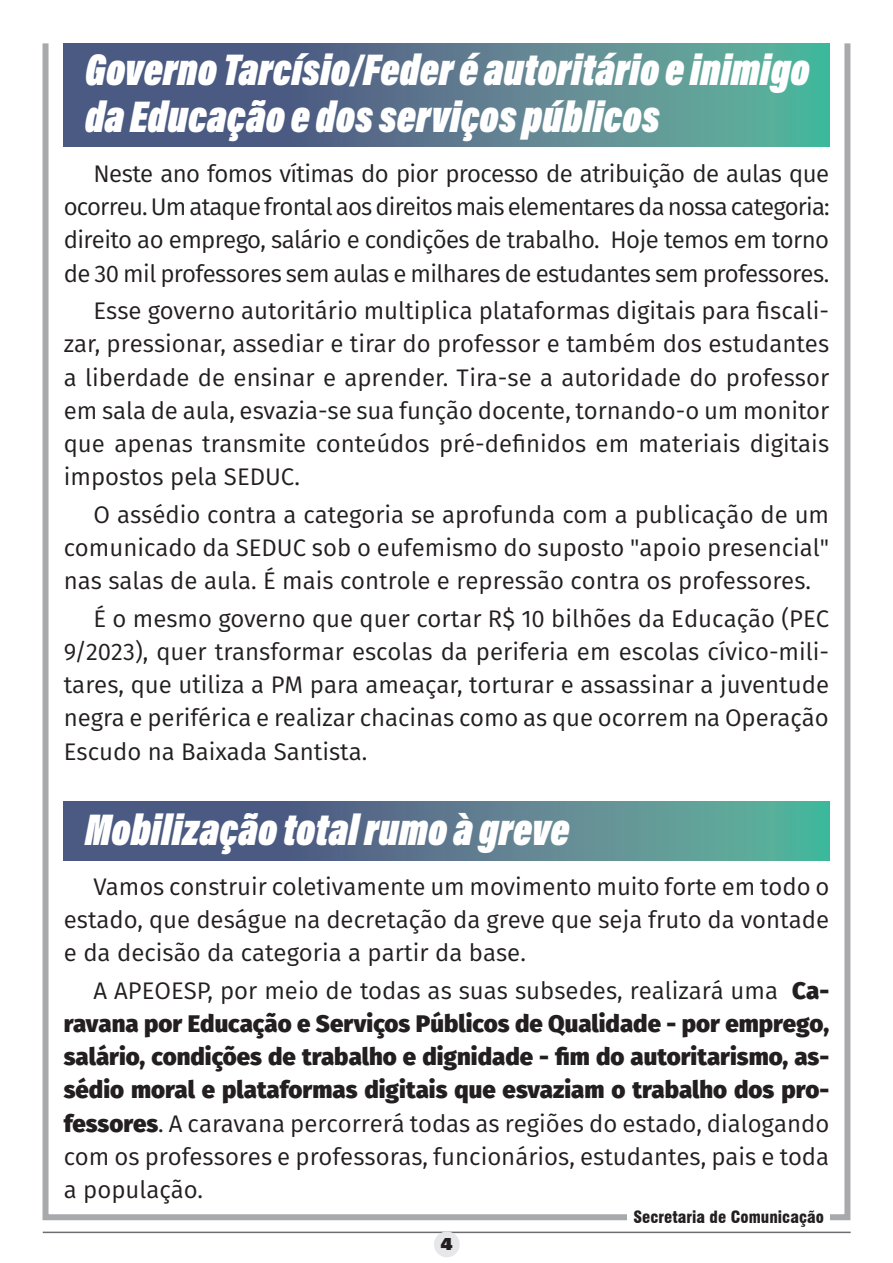
<style>
.page{position:relative;width:893px;height:1263px;background:#fff}
.page>*{position:absolute;margin:0;border:0;box-sizing:border-box;transform-origin:0 0}
.Subtítulo_2{font:italic 900 45px/46.8px "Acumin Pro Cond";color:#fff;scale:.9 1}
.Corpo_do_texto{font:24px/33.3px "Fira Sans";color:#231f20;text-align:justify}
.Corpo_do_texto-2{font:800 24px/33.3px "Fira Sans";color:#231f20;text-align:justify}
.t1{font:700 18px "U001 DOT Ultr";color:#231f20}
.t2{font:900 condensed 16.5px "Swiss 721 BT";color:#231f20}
.s1{font-weight:400}
</style>
<div class="page">
<div style="left:43px;top:40px;width:807px;height:1180px;border:6px solid #a8a9ad"></div>
<hr style="left:43px;top:1231px;width:808px;height:2px;background:#6c6d70">
<div style="left:434px;top:1231px;width:26px;height:26px;background:#e6e7e9;border-radius:50%"></div>
<div style="left:628px;top:1209px;width:202px;height:18px;background:#fff"></div>
<svg style="left:64px;top:801px;width:765px;height:59px;background:#567c8d"></svg>
<svg style="left:64px;top:43px;width:765px;height:103px;background:#567c8d"></svg>
<p class="Subtítulo_2" style="left:85px;top:45px;width:807px">Governo Tarcísio/Feder é autoritário e inimigo da Educação e dos serviços públicos</p>
<p class="Corpo_do_texto" style="left:64px;top:156px;width:767px;text-indent:30px">Neste ano fomos vítimas do pior processo de atribuição de aulas que ocorreu. Um ataque frontal aos direitos mais elementares da nossa categoria: direito ao emprego, salário e condições de trabalho. Hoje temos em torno de 30 mil professores sem aulas e milhares de estudantes sem professores.</p>
<p class="Corpo_do_texto" style="left:64px;top:293px;width:767px;text-indent:30px">Esse governo autoritário multiplica plataformas digitais para fiscali&shy;zar, pressionar, assediar e tirar do professor e também dos estudantes a liberdade de ensinar e aprender. Tira-se a autoridade do professor em sala de aula, esvazia-se sua função docente, tornando-o um monitor que apenas transmite conteúdos pré-definidos em materiais digitais impostos pela SEDUC.</p>
<p class="Corpo_do_texto" style="left:64px;top:497px;width:767px;text-indent:30px">O assédio contra a categoria se aprofunda com a publicação de um comunicado da SEDUC sob o eufemismo do suposto "apoio presencial" nas salas de aula. É mais controle e repressão contra os professores.</p>
<p class="Corpo_do_texto" style="left:64px;top:601px;width:767px;text-indent:30px">É o mesmo governo que quer cortar R$ 10 bilhões da Educação (PEC 9/2023), quer transformar escolas da periferia em escolas cívico-mili&shy;tares, que utiliza a PM para ameaçar, torturar e assassinar a juventude negra e periférica e realizar chacinas como as que ocorrem na Operação Escudo na Baixada Santista.</p>
<p class="Subtítulo_2" style="left:85px;top:805px;width:540px">Mobilização total rumo à greve</p>
<p class="Corpo_do_texto" style="left:64px;top:869px;width:767px;text-indent:30px">Vamos construir coletivamente um movimento muito forte em todo o estado, que deságue na decretação da greve que seja fruto da vontade e da decisão da categoria a partir da base.</p>
<p class="Corpo_do_texto-2" style="left:64px;top:971px;width:767px;text-indent:30px"><span class="s1">A APEOESP, por meio de todas as suas subsedes, realizará uma</span> Ca&shy;ravana por Educação e Serviços Públicos de Qualidade - por emprego, salário, condições de trabalho e dignidade - fim do autoritarismo, as&shy;sédio moral e plataformas digitais que esvaziam o trabalho dos pro&shy;fessores<span class="s1">. A caravana percorrerá todas as regiões do estado, dialogando com os professores e professoras, funcionários, estudantes, pais e toda a população.</span></p>
<p class="t1" style="left:441px;top:1233px;width:13px">4</p>
<p class="t2" style="left:633px;top:1207px;width:192px">Secretaria de Comunicação</p>
</div>
